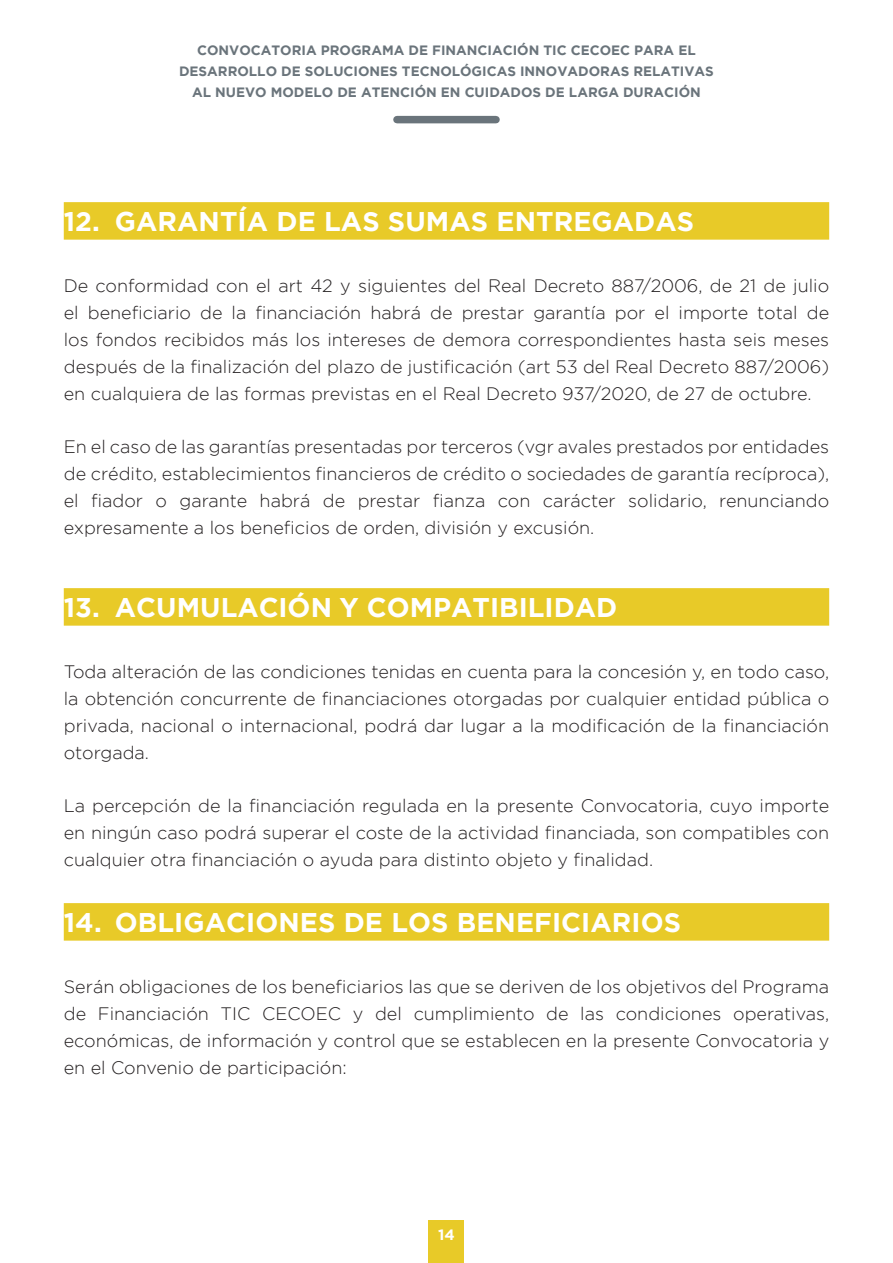
<style>
.page{position:relative;width:893px;height:1263px;background:#fff}
.page>*{position:absolute;margin:0;border:0;box-sizing:border-box;transform-origin:0 0}
.t1{font:700 27px "Gotham";letter-spacing:.005em;color:#fff}
.t2{font:300 18px/27px "Gotham";color:#231f20;text-align:justify}
.t3{font:700 15px "Gotham";color:#fff}
.t4{font:700 13.5px/21px "Gotham";color:#6a747b;text-align:center}
</style>
<div class="page">
<div style="left:397px;top:116px;width:99px;height:7px;background:#6a747b"></div>
<div style="left:429px;top:1220px;width:35px;height:43px;background:#e8ca28"></div>
<div style="left:64px;top:202px;width:765px;height:38px;background:#e8ca28"></div>
<div style="left:64px;top:588px;width:765px;height:38px;background:#e8ca28"></div>
<div style="left:64px;top:903px;width:765px;height:38px;background:#e8ca28"></div>
<p class="t4" style="left:179px;top:40px;width:536px">CONVOCATORIA PROGRAMA DE FINANCIACIÓN TIC CECOEC PARA EL<br>DESARROLLO DE SOLUCIONES TECNOLÓGICAS INNOVADORAS RELATIVAS<br>AL NUEVO MODELO DE ATENCIÓN EN CUIDADOS DE LARGA DURACIÓN</p>
<h1 class="t1" style="left:64px;top:206px;width:632px">12. GARANTÍA DE LAS SUMAS ENTREGADAS</h1>
<p class="t2" style="left:64px;top:272px;width:767px">De conformidad con el art 42 y siguientes del Real Decreto 887/2006, de 21 de julio el beneficiario de la financiación habrá de prestar garantía por el importe total de los fondos recibidos más los intereses de demora correspondientes hasta seis meses después de la finalización del plazo de justificación (art 53 del Real Decreto 887/2006) en cualquiera de las formas previstas en el Real Decreto 937/2020, de 27 de octubre.</p>
<p class="t2" style="left:64px;top:433px;width:767px">En el caso de las garantías presentadas por terceros (vgr avales prestados por entidades de crédito, establecimientos financieros de crédito o sociedades de garantía recíproca), el fiador o garante habrá de prestar fianza con carácter solidario, renunciando expresamente a los beneficios de orden, división y excusión.</p>
<h1 class="t1" style="left:64px;top:592px;width:555px">13. ACUMULACIÓN Y COMPATIBILIDAD</h1>
<p class="t2" style="left:64px;top:658px;width:767px">Toda alteración de las condiciones tenidas en cuenta para la concesión y, en todo caso, la obtención concurrente de financiaciones otorgadas por cualquier entidad pública o privada, nacional o internacional, podrá dar lugar a la modificación de la financiación otorgada.</p>
<p class="t2" style="left:64px;top:792px;width:767px">La percepción de la financiación regulada en la presente Convocatoria, cuyo importe en ningún caso podrá superar el coste de la actividad financiada, son compatibles con cualquier otra financiación o ayuda para distinto objeto y finalidad.</p>
<h1 class="t1" style="left:64px;top:907px;width:619px">14. OBLIGACIONES DE LOS BENEFICIARIOS</h1>
<p class="t2" style="left:64px;top:973px;width:767px">Serán obligaciones de los beneficiarios las que se deriven de los objetivos del Programa de Financiación TIC CECOEC y del cumplimiento de las condiciones operativas, económicas, de información y control que se establecen en la presente Convocatoria y en el Convenio de participación:</p>
<p class="t3" style="left:438px;top:1226px;width:18px">14</p>
</div>
